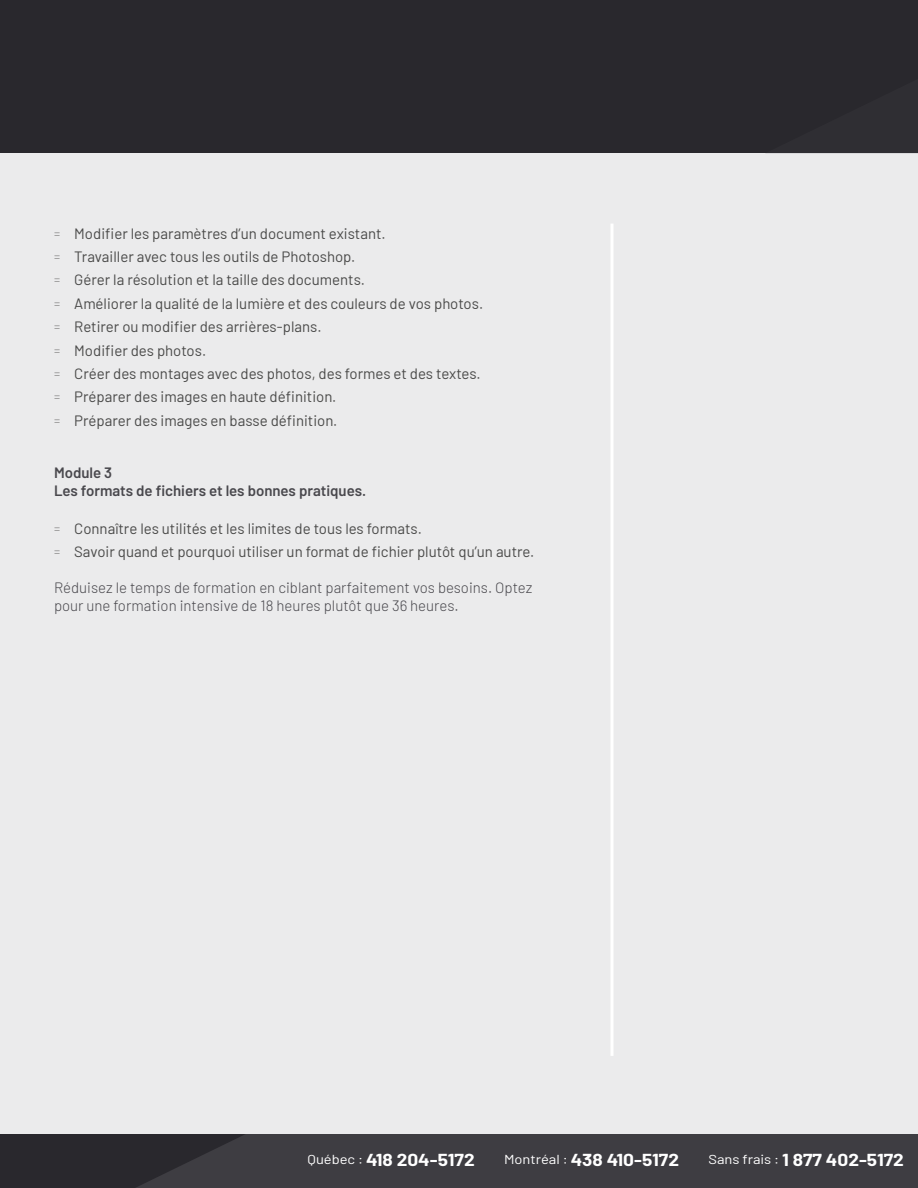
<style>
.page{position:relative;width:918px;height:1188px;background:#29282d}
.page>*{position:absolute;margin:0;border:0;box-sizing:border-box;transform-origin:0 0}
.t1{font:700 16.95px "Barlow";color:#fff;scale:1.13 1}
.t2{font:15px/23.4px "Barlow";color:#4a4a49}
.t3{font:300 15px/18px "Barlow";color:#49484d}
.t4{font:600 15px/18px "Barlow";color:#49484d}
.s1{font-weight:300;font-size:12px;color:#706f6f}
.s2{font-weight:400;font-size:13.05px}
</style>
<div class="page">
<div style="left:0;top:153px;width:918px;height:981px;background:#ebebec"></div>
<hr style="left:610px;top:224px;width:4px;height:832px;background:#fff">
<div style="left:136px;top:1134px;width:782px;height:54px;background:#3e3d42"></div>
<p class="t2" style="left:54px;top:220px;width:431px"><span class="s1">=</span> Modifier les paramètres d’un document existant.<br><span class="s1">=</span> Travailler avec tous les outils de Photoshop.<br><span class="s1">=</span> Gérer la résolution et la taille des documents.<br><span class="s1">=</span> Améliorer la qualité de la lumière et des couleurs de vos photos. <span class="s1">=</span> Retirer ou modifier des arrières-plans.<br><span class="s1">=</span> Modifier des photos.<br><span class="s1">=</span> Créer des montages avec des photos, des formes et des textes. <span class="s1">=</span> Préparer des images en haute définition.<br><span class="s1">=</span> Préparer des images en basse définition.</p>
<p class="t4" style="left:54px;top:462px;width:314px">Module 3<br>Les formats de fichiers et les bonnes pratiques.</p>
<p class="t2" style="left:54px;top:515px;width:482px"><span class="s1">=</span> Connaître les utilités et les limites de tous les formats.<br><span class="s1">=</span> Savoir quand et pourquoi utiliser un format de fichier plutôt qu’un autre.</p>
<p class="t3" style="left:54px;top:578px;width:480px">Réduisez le temps de formation en ciblant parfaitement vos besoins. Optez pour une formation intensive de 18 heures plutôt que 36 heures.</p>
<p class="t1" style="left:308px;top:1147px;width:149px"><span class="s2">Québec :</span> 418 204-5172</p>
<p class="t1" style="left:504px;top:1147px;width:156px"><span class="s2">Montréal :</span> 438 410-5172</p>
<p class="t1" style="left:708px;top:1147px;width:175px"><span class="s2">Sans frais :</span> 1 877 402-5172</p>
</div>
